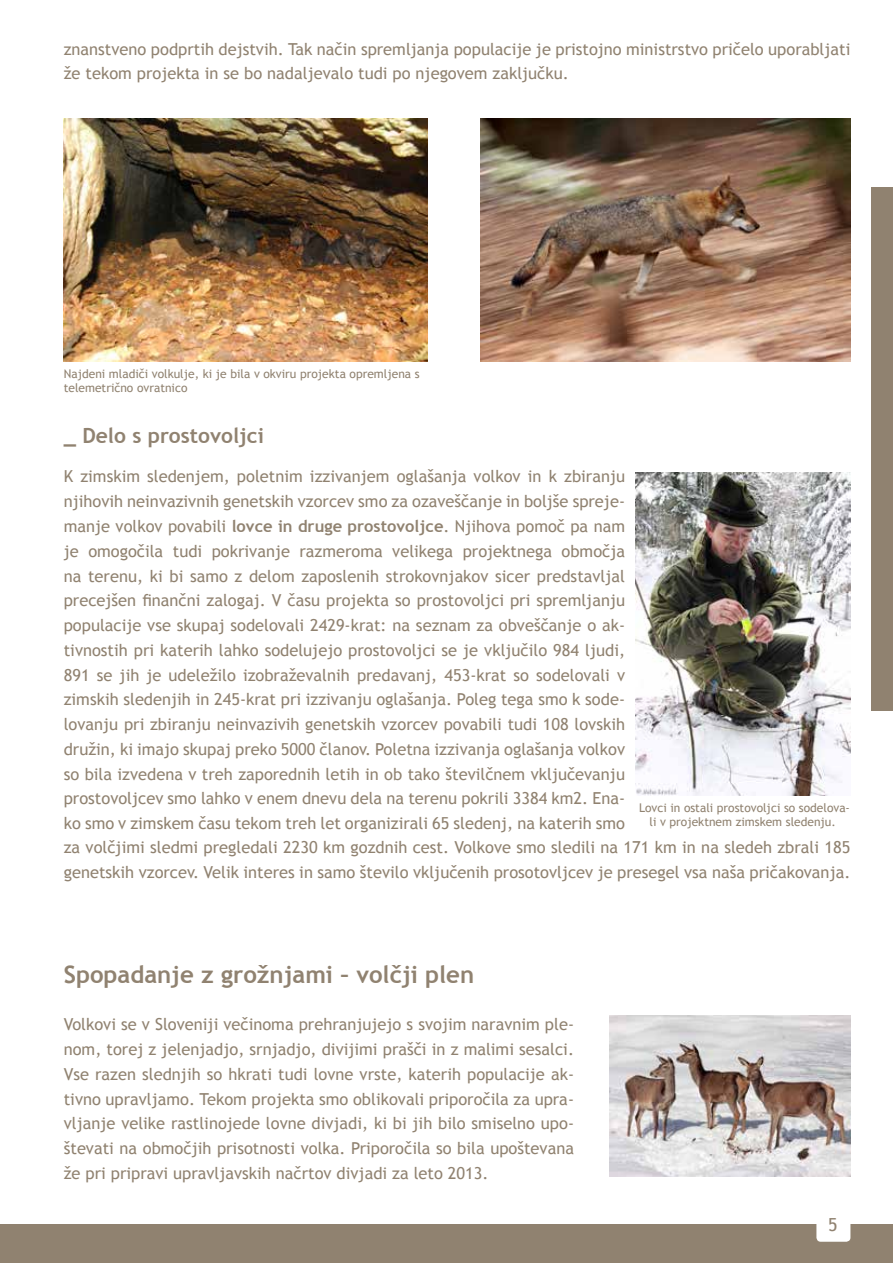
<style>
.page{position:relative;width:893px;height:1263px;background:#fff}
.page>*{position:absolute;margin:0;border:0;box-sizing:border-box;transform-origin:0 0}
.t1{font:700 24px "Trebuchet MS";color:#908270}
.t2{font:700 21px "Trebuchet MS";color:#908270}
.t3{font:18px "Trebuchet MS";color:#908270}
.t4{font:16.5px/24.8px "Trebuchet MS";color:#908270}
.t5{font:12px/14.4px "Trebuchet MS";color:#908270}
.s1{font-weight:700}
</style>
<div class="page">
<div style="left:0;top:1225px;width:893px;height:38px;background:#908270"></div>
<div style="left:872px;top:187px;width:21px;height:523px;background:#908270"></div>
<div style="left:816px;top:1208px;width:34px;height:34px;background:#fff;border-radius:4px"></div>
<img style="left:64px;top:118px;width:364px;height:244px">
<img style="left:480px;top:118px;width:370px;height:244px">
<img style="left:635px;top:472px;width:215px;height:323px">
<img style="left:610px;top:1016px;width:240px;height:160px">
<p class="t4" style="left:64px;top:37px;width:788px">znanstveno podprtih dejstvih. Tak način spremljanja populacije je pristojno ministrstvo pričelo uporabljati že tekom projekta in se bo nadaljevalo tudi po njegovem zaključku.</p>
<p class="t5" style="left:64px;top:367px;width:357px">Najdeni mladiči volkulje, ki je bila v okviru projekta opremljena s telemetrično ovratnico</p>
<p class="t2" style="left:64px;top:422px;width:202px">_ Delo s prostovoljci</p>
<p class="t4" style="left:64px;top:464px;width:563px;text-align:justify">K zimskim sledenjem, poletnim izzivanjem oglašanja volkov in k zbiranju njihovih neinvazivnih genetskih vzorcev smo za ozaveščanje in boljše spreje&shy;manje volkov povabili <span class="s1">lovce in druge prostovoljce</span>. Njihova pomoč pa nam je omogočila tudi pokrivanje razmeroma velikega projektnega območja na terenu, ki bi samo z delom zaposlenih strokovnjakov sicer predstavljal precejšen finančni zalogaj. V času projekta so prostovoljci pri spremljanju populacije vse skupaj sodelovali 2429-krat: na seznam za obveščanje o ak&shy;tivnostih pri katerih lahko sodelujejo prostovoljci se je vključilo 984 ljudi, 891 se jih je udeležilo izobraževalnih predavanj, 453-krat so sodelovali v zimskih sledenjih in 245-krat pri izzivanju oglašanja. Poleg tega smo k sode&shy;lovanju pri zbiranju neinvazivih genetskih vzorcev povabili tudi 108 lovskih družin, ki imajo skupaj preko 5000 članov. Poletna izzivanja oglašanja volkov so bila izvedena v treh zaporednih letih in ob tako številčnem vključevanju prostovoljcev smo lahko v enem dnevu dela na terenu pokrili 3384 km2. Ena&shy;ko smo v zimskem času tekom treh let organizirali 65 sledenj, na katerih smo</p>
<p class="t5" style="left:639px;top:800px;width:212px;text-align:center">Lovci in ostali prostovoljci so sodelova&shy;li v projektnem zimskem sledenju.</p>
<p class="t4" style="left:64px;top:835px;width:788px">za volčjimi sledmi pregledali 2230 km gozdnih cest. Volkove smo sledili na 171 km in na sledeh zbrali 185 genetskih vzorcev. Velik interes in samo število vključenih prosotovljcev je presegel vsa naša pričakovanja.</p>
<h1 class="t1" style="left:64px;top:959px;width:412px">Spopadanje z grožnjami – volčji plen</h1>
<p class="t4" style="left:64px;top:1012px;width:512px;text-align:justify">Volkovi se v Sloveniji večinoma prehranjujejo s svojim naravnim ple&shy;nom, torej z jelenjadjo, srnjadjo, divijimi prašči in z malimi sesalci.<br>Vse razen slednjih so hkrati tudi lovne vrste, katerih populacije ak&shy;tivno upravljamo. Tekom projekta smo oblikovali priporočila za upra&shy;vljanje velike rastlinojede lovne divjadi, ki bi jih bilo smiselno upo&shy;števati na območjih prisotnosti volka. Priporočila so bila upoštevana že pri pripravi upravljavskih načrtov divjadi za leto 2013.</p>
<p class="t3" style="left:828px;top:1214px;width:11px">5</p>
</div>
